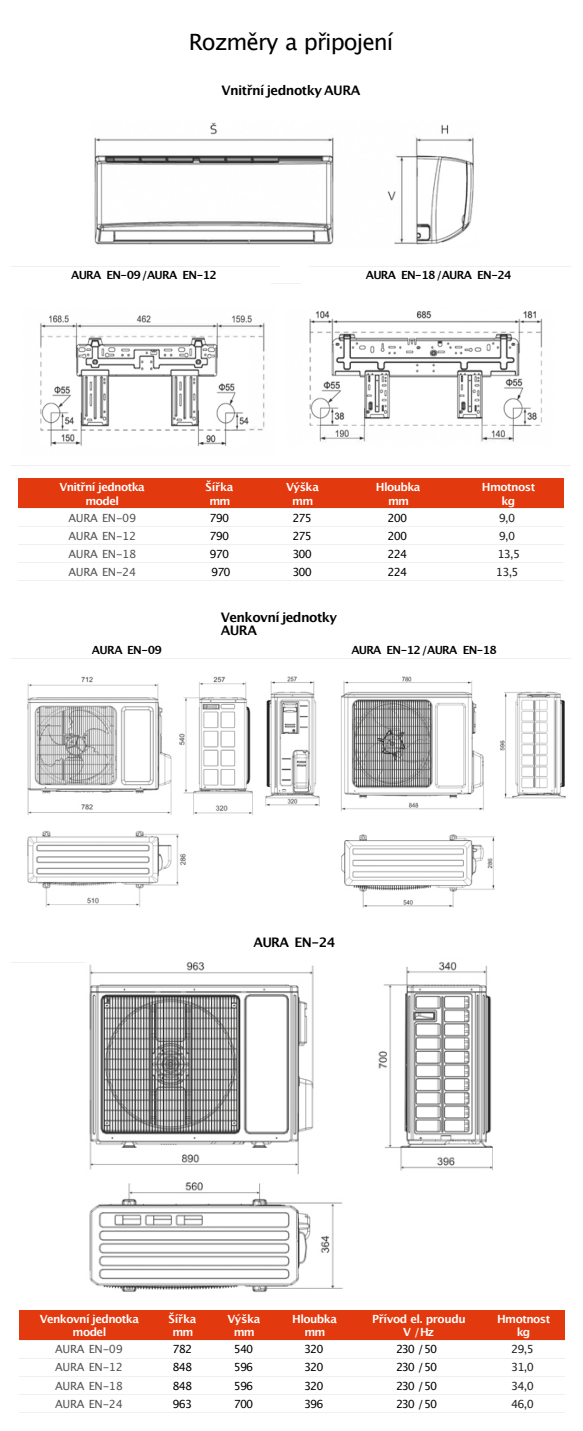
<style>
.page{position:relative;width:583px;height:1431px;background:#fff}
.page>*{position:absolute;margin:0;border:0;box-sizing:border-box;transform-origin:0 0}
.t1{font:22.5px "Lucida Grande";letter-spacing:-.045em;color:#000}
.t2{font:700 13.12px/13.1px "Lucida Grande";letter-spacing:-.04em;color:#000}
.t3{font:700 11.25px/13.1px "Lucida Grande";letter-spacing:-.05em;color:#fff;text-align:center}
.t4{font:11.25px "Lucida Grande";letter-spacing:-.075em;color:#000}
.t5{font:11.25px "Lucida Grande";letter-spacing:-.025em;color:#555}
.t6{font:700 11.25px "Lucida Grande";letter-spacing:-.07em;color:#000}
.t7{font:11.25px "Lucida Grande";letter-spacing:-.065em;color:#202020}
</style>
<div class="page">
<hr style="left:309px;top:465px;width:261px;height:1px;background:#f0f0f0">
<svg style="left:280px;top:465px;width:29px;height:1px"></svg>
<hr style="left:11px;top:465px;width:269px;height:1px;background:#f0f0f0">
<hr style="left:309px;top:266px;width:261px;height:1px;background:#f0f0f0">
<svg style="left:271px;top:283px;width:29px;height:1px"></svg>
<hr style="left:11px;top:266px;width:269px;height:1px;background:#f0f0f0">
<div style="left:19px;top:479px;width:160px;height:29px;background:#e3390f"></div>
<div style="left:179px;top:479px;width:79px;height:29px;background:#e3390f"></div>
<div style="left:258px;top:479px;width:86px;height:29px;background:#e3390f"></div>
<div style="left:344px;top:479px;width:104px;height:29px;background:#e3390f"></div>
<div style="left:448px;top:479px;width:115px;height:29px;background:#e3390f"></div>
<hr style="left:448px;top:580px;width:115px;height:1px;background:#f0f0f0">
<hr style="left:344px;top:580px;width:104px;height:1px;background:#f0f0f0">
<hr style="left:258px;top:580px;width:86px;height:1px;background:#f0f0f0">
<hr style="left:179px;top:580px;width:79px;height:1px;background:#f0f0f0">
<hr style="left:19px;top:580px;width:160px;height:1px;background:#f0f0f0">
<hr style="left:448px;top:562px;width:115px;height:1px;background:#f0f0f0">
<hr style="left:344px;top:562px;width:104px;height:1px;background:#f0f0f0">
<hr style="left:258px;top:562px;width:86px;height:1px;background:#f0f0f0">
<hr style="left:179px;top:562px;width:79px;height:1px;background:#f0f0f0">
<hr style="left:19px;top:562px;width:160px;height:1px;background:#f0f0f0">
<hr style="left:448px;top:544px;width:115px;height:1px;background:#f0f0f0">
<hr style="left:344px;top:544px;width:104px;height:1px;background:#f0f0f0">
<hr style="left:258px;top:544px;width:86px;height:1px;background:#f0f0f0">
<hr style="left:179px;top:544px;width:79px;height:1px;background:#f0f0f0">
<hr style="left:19px;top:544px;width:160px;height:1px;background:#f0f0f0">
<hr style="left:448px;top:526px;width:115px;height:1px;background:#f0f0f0">
<hr style="left:344px;top:526px;width:104px;height:1px;background:#f0f0f0">
<hr style="left:258px;top:526px;width:86px;height:1px;background:#f0f0f0">
<hr style="left:179px;top:526px;width:79px;height:1px;background:#f0f0f0">
<hr style="left:19px;top:526px;width:160px;height:1px;background:#f0f0f0">
<hr style="left:448px;top:508px;width:115px;height:1px;background:#f0f0f0">
<hr style="left:344px;top:508px;width:104px;height:1px;background:#f0f0f0">
<hr style="left:258px;top:508px;width:86px;height:1px;background:#f0f0f0">
<hr style="left:179px;top:508px;width:79px;height:1px;background:#f0f0f0">
<hr style="left:19px;top:508px;width:160px;height:1px;background:#f0f0f0">
<hr style="left:11px;top:962px;width:223px;height:1px;background:#f0f0f0">
<hr style="left:263px;top:658px;width:307px;height:1px;background:#f0f0f0">
<svg style="left:234px;top:658px;width:29px;height:1px"></svg>
<hr style="left:11px;top:658px;width:223px;height:1px;background:#f0f0f0">
<div style="left:19px;top:1310px;width:133px;height:29px;background:#e3390f"></div>
<div style="left:152px;top:1310px;width:59px;height:29px;background:#e3390f"></div>
<div style="left:211px;top:1310px;width:63px;height:29px;background:#e3390f"></div>
<div style="left:274px;top:1310px;width:77px;height:29px;background:#e3390f"></div>
<div style="left:351px;top:1310px;width:127px;height:29px;background:#e3390f"></div>
<div style="left:478px;top:1310px;width:85px;height:29px;background:#e3390f"></div>
<hr style="left:478px;top:1412px;width:85px;height:1px;background:#f0f0f0">
<hr style="left:351px;top:1412px;width:127px;height:1px;background:#f0f0f0">
<hr style="left:274px;top:1412px;width:77px;height:1px;background:#f0f0f0">
<hr style="left:211px;top:1412px;width:63px;height:1px;background:#f0f0f0">
<hr style="left:152px;top:1412px;width:59px;height:1px;background:#f0f0f0">
<hr style="left:19px;top:1412px;width:133px;height:1px;background:#f0f0f0">
<hr style="left:478px;top:1394px;width:85px;height:1px;background:#f0f0f0">
<hr style="left:351px;top:1394px;width:127px;height:1px;background:#f0f0f0">
<hr style="left:274px;top:1394px;width:77px;height:1px;background:#f0f0f0">
<hr style="left:211px;top:1394px;width:63px;height:1px;background:#f0f0f0">
<hr style="left:152px;top:1394px;width:59px;height:1px;background:#f0f0f0">
<hr style="left:19px;top:1394px;width:133px;height:1px;background:#f0f0f0">
<hr style="left:478px;top:1376px;width:85px;height:1px;background:#f0f0f0">
<hr style="left:351px;top:1376px;width:127px;height:1px;background:#f0f0f0">
<hr style="left:274px;top:1376px;width:77px;height:1px;background:#f0f0f0">
<hr style="left:211px;top:1376px;width:63px;height:1px;background:#f0f0f0">
<hr style="left:152px;top:1376px;width:59px;height:1px;background:#f0f0f0">
<hr style="left:19px;top:1376px;width:133px;height:1px;background:#f0f0f0">
<hr style="left:478px;top:1358px;width:85px;height:1px;background:#f0f0f0">
<hr style="left:351px;top:1358px;width:127px;height:1px;background:#f0f0f0">
<hr style="left:274px;top:1358px;width:77px;height:1px;background:#f0f0f0">
<hr style="left:211px;top:1358px;width:63px;height:1px;background:#f0f0f0">
<hr style="left:152px;top:1358px;width:59px;height:1px;background:#f0f0f0">
<hr style="left:19px;top:1358px;width:133px;height:1px;background:#f0f0f0">
<hr style="left:478px;top:1339px;width:85px;height:1px;background:#f0f0f0">
<hr style="left:351px;top:1339px;width:127px;height:1px;background:#f0f0f0">
<hr style="left:274px;top:1339px;width:77px;height:1px;background:#f0f0f0">
<hr style="left:211px;top:1339px;width:63px;height:1px;background:#f0f0f0">
<hr style="left:152px;top:1339px;width:59px;height:1px;background:#f0f0f0">
<hr style="left:19px;top:1339px;width:133px;height:1px;background:#f0f0f0">
<img style="left:94px;top:122px;width:380px;height:123px">
<img style="left:40px;top:311px;width:503px;height:136px">
<img style="left:27px;top:676px;width:226px;height:231px">
<img style="left:265px;top:676px;width:301px;height:232px">
<img style="left:85px;top:962px;width:407px;height:330px">
<h1 class="t1" style="left:188px;top:32px;width:206px">Rozměry a připojení</h1>
<p class="t2" style="left:221px;top:84px;width:140px">Vnitřní jednotky AURA</p>
<p class="t6" style="left:71px;top:270px;width:147px">AURA EN-09/AURA EN-12</p>
<p class="t6" style="left:365px;top:270px;width:147px">AURA EN-18/AURA EN-24</p>
<p class="t3" style="left:59px;top:481px;width:87px">Vnitřní jednotka model</p>
<p class="t3" style="left:205px;top:481px;width:29px">Šířka mm</p>
<p class="t3" style="left:286px;top:481px;width:34px">Výška mm</p>
<p class="t3" style="left:375px;top:481px;width:46px">Hloubka mm</p>
<p class="t3" style="left:481px;top:481px;width:55px">Hmotnost kg</p>
<p class="t5" style="left:68px;top:513px;width:69px">AURA EN-09</p>
<p class="t4" style="left:209px;top:513px;width:21px">790</p>
<p class="t4" style="left:292px;top:513px;width:21px">275</p>
<p class="t4" style="left:387px;top:513px;width:21px">200</p>
<p class="t7" style="left:498px;top:513px;width:18px">9,0</p>
<p class="t5" style="left:68px;top:531px;width:69px">AURA EN-12</p>
<p class="t4" style="left:209px;top:531px;width:21px">790</p>
<p class="t4" style="left:292px;top:531px;width:21px">275</p>
<p class="t4" style="left:387px;top:531px;width:21px">200</p>
<p class="t7" style="left:498px;top:531px;width:18px">9,0</p>
<p class="t5" style="left:68px;top:549px;width:69px">AURA EN-18</p>
<p class="t4" style="left:209px;top:549px;width:21px">970</p>
<p class="t4" style="left:292px;top:549px;width:21px">300</p>
<p class="t4" style="left:387px;top:549px;width:21px">224</p>
<p class="t7" style="left:497px;top:549px;width:24px">13,5</p>
<p class="t5" style="left:68px;top:567px;width:69px">AURA EN-24</p>
<p class="t4" style="left:211px;top:567px;width:21px">970</p>
<p class="t4" style="left:292px;top:567px;width:21px">300</p>
<p class="t4" style="left:387px;top:567px;width:21px">224</p>
<p class="t7" style="left:495px;top:567px;width:24px">13,5</p>
<p class="t2" style="left:220px;top:611px;width:118px">Venkovníjednotky<br>AURA</p>
<p class="t6" style="left:92px;top:645px;width:72px">AURA EN-09</p>
<p class="t6" style="left:351px;top:645px;width:147px">AURA EN-12/AURA EN-18</p>
<p class="t2" style="left:253px;top:937px;width:83px">AURA EN-24</p>
<p class="t3" style="left:40px;top:1313px;width:101px">Venkovní jednotka model</p>
<p class="t3" style="left:168px;top:1313px;width:29px">Šířka mm</p>
<p class="t3" style="left:227px;top:1313px;width:34px">Výška mm</p>
<p class="t3" style="left:292px;top:1313px;width:46px">Hloubka mm</p>
<p class="t3" style="left:372px;top:1313px;width:95px">Přívod el. proudu<br>V /Hz</p>
<p class="t3" style="left:496px;top:1313px;width:55px">Hmotnost kg</p>
<p class="t5" style="left:55px;top:1344px;width:69px">AURA EN-09</p>
<p class="t4" style="left:172px;top:1344px;width:21px">782</p>
<p class="t4" style="left:233px;top:1344px;width:21px">540</p>
<p class="t4" style="left:304px;top:1344px;width:21px">320</p>
<p class="t4" style="left:395px;top:1344px;width:43px">230 /50</p>
<p class="t7" style="left:510px;top:1344px;width:24px">29,5</p>
<p class="t5" style="left:55px;top:1362px;width:69px">AURA EN-12</p>
<p class="t4" style="left:172px;top:1362px;width:21px">848</p>
<p class="t4" style="left:233px;top:1362px;width:21px">596</p>
<p class="t4" style="left:304px;top:1362px;width:21px">320</p>
<p class="t4" style="left:395px;top:1362px;width:43px">230 /50</p>
<p class="t7" style="left:510px;top:1362px;width:24px">31,0</p>
<p class="t5" style="left:55px;top:1380px;width:69px">AURA EN-18</p>
<p class="t4" style="left:172px;top:1380px;width:21px">848</p>
<p class="t4" style="left:233px;top:1380px;width:21px">596</p>
<p class="t4" style="left:304px;top:1380px;width:21px">320</p>
<p class="t4" style="left:395px;top:1380px;width:43px">230 /50</p>
<p class="t7" style="left:510px;top:1380px;width:24px">34,0</p>
<p class="t5" style="left:55px;top:1398px;width:69px">AURA EN-24</p>
<p class="t4" style="left:172px;top:1398px;width:21px">963</p>
<p class="t4" style="left:233px;top:1398px;width:21px">700</p>
<p class="t4" style="left:304px;top:1398px;width:21px">396</p>
<p class="t4" style="left:395px;top:1398px;width:43px">230 /50</p>
<p class="t7" style="left:510px;top:1398px;width:24px">46,0</p>
</div>
